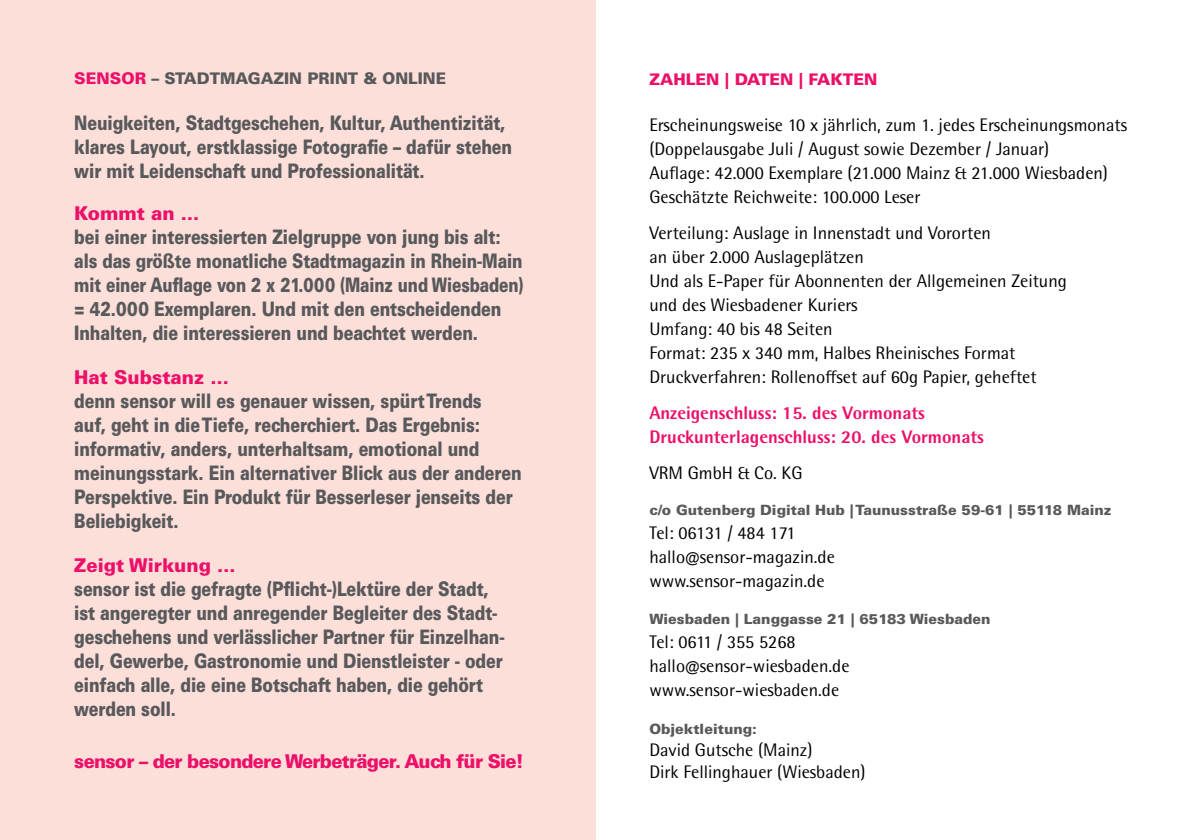
<style>
.page{position:relative;width:1191px;height:840px;background:#fff}
.page>*{position:absolute;margin:0;border:0;box-sizing:border-box;transform-origin:0 0}
.t1{font:900 20px/24px "Univers LT Std";letter-spacing:-.01em;color:#58595b;scale:.8 1}
.t2{font:900 19px "Univers LT Std";color:#ed0f68;scale:.96 1}
.t3{font:900 19px "Univers LT Std";color:#ed0f68}
.t4{font:18.2px/24px "Rotis Semi Sans Std";color:#000}
.t5{font:800 18.2px/24px "Rotis Semi Sans Std";color:#ed0f68}
.t6{font:900 16px "Univers LT Std";color:#58595b}
.t7{font:900 16px "Univers LT Std";color:#ed0f68}
.t8{font:900 14.2px "Univers LT Std";color:#58595b}
.s1{color:#ed0f68}
</style>
<div class="page">
<div style="left:0;top:0;width:595px;height:839px;background:#fddfda"></div>
<p class="t6" style="left:74px;top:68px;width:373px"><span class="s1">sensor</span> – Stadtmagazin Print &amp; Online</p>
<p class="t1" style="left:74px;top:110px;width:549px">Neuigkeiten, Stadtgeschehen, Kultur, Authentizität, klares Layout, erstklassige Fotografie – dafür stehen wir mit Leidenschaft und Professionalität.</p>
<p class="t3" style="left:74px;top:201px;width:127px">Kommt an …</p>
<p class="t1" style="left:74px;top:224px;width:563px">bei einer interessierten Zielgruppe von jung bis alt: als das größte monatliche Stadtmagazin in Rhein-Main mit einer Auflage von 2 x 21.000 (Mainz und Wiesbaden) = 42.000 Exemplaren. Und mit den entscheidenden Inhalten, die interessieren und beachtet werden.</p>
<p class="t3" style="left:74px;top:365px;width:156px">Hat Substanz …</p>
<p class="t1" style="left:74px;top:388px;width:561px">denn sensor will es genauer wissen, spürt Trends<br>auf, geht in die Tiefe, recherchiert. Das Ergebnis: informativ, anders, unterhaltsam, emotional und meinungsstark. Ein alternativer Blick aus der anderen Perspektive. Ein Produkt für Besserleser jenseits der Beliebigkeit.</p>
<p class="t3" style="left:74px;top:553px;width:163px">Zeigt Wirkung …</p>
<p class="t1" style="left:74px;top:576px;width:539px">sensor ist die gefragte (Pflicht-)Lektüre der Stadt, ist angeregter und anregender Begleiter des Stadt&shy;geschehens und verlässlicher Partner für Einzelhan&shy;del, Gewerbe, Gastronomie und Dienstleister - oder einfach alle, die eine Botschaft haben, die gehört werden soll.</p>
<p class="t2" style="left:74px;top:749px;width:470px">sensor – der besondere Werbeträger. Auch für Sie!</p>
<p class="t7" style="left:649px;top:69px;width:13px">Zah</p>
<p class="t7" style="left:686px;top:69px;width:135px">len | Daten | Fak</p>
<p class="t7" style="left:843px;top:69px;width:36px">ten</p>
<p class="t4" style="left:649px;top:112px;width:479px">Erscheinungsweise 10 x jährlich, zum 1. jedes Erscheinungsmonats (Doppelausgabe Juli / August sowie Dezember / Januar)<br>Auflage: 42.000 Exemplare (21.000 Mainz &amp; 21.000 Wiesbaden)<br>Geschätzte Reichweite: 100.000 Leser</p>
<p class="t4" style="left:649px;top:220px;width:419px">Verteilung: Auslage in Innenstadt und Vororten<br>an über 2.000 Auslageplätzen<br>Und als E-Paper für Abonnenten der Allgemeinen Zeitung und des Wiesbadener Kuriers<br>Umfang: 40 bis 48 Seiten<br>Format: 235 x 340 mm, Halbes Rheinisches Format Druckverfahren: Rollenoffset auf 60g Papier, geheftet</p>
<p class="t5" style="left:649px;top:400px;width:336px">Anzeigenschluss: 15. des Vormonats<br>Druckunterlagenschluss: 20. des Vormonats</p>
<p class="t4" style="left:649px;top:460px;width:155px">VRM GmbH &amp; Co. KG</p>
<p class="t8" style="left:649px;top:501px;width:464px">c/o Gutenberg Digital Hub | Taunusstraße 59-61 | 55118 Mainz</p>
<p class="t4" style="left:649px;top:520px;width:187px">Tel: 06131 / 484 171 hallo@sensor-magazin.de www.sensor-magazin.de</p>
<p class="t8" style="left:649px;top:610px;width:343px">Wiesbaden | Langgasse 21 | 65183 Wiesbaden</p>
<p class="t4" style="left:649px;top:629px;width:202px">Tel: 0611 / 355 5268 hallo@sensor-wiesbaden.de www.sensor-wiesbaden.de</p>
<p class="t8" style="left:649px;top:719px;width:109px">Objektleitung:</p>
<p class="t4" style="left:649px;top:738px;width:218px;line-height:21.8px">David Gutsche (Mainz)<br>Dirk Fellinghauer (Wiesbaden)</p>
</div>
